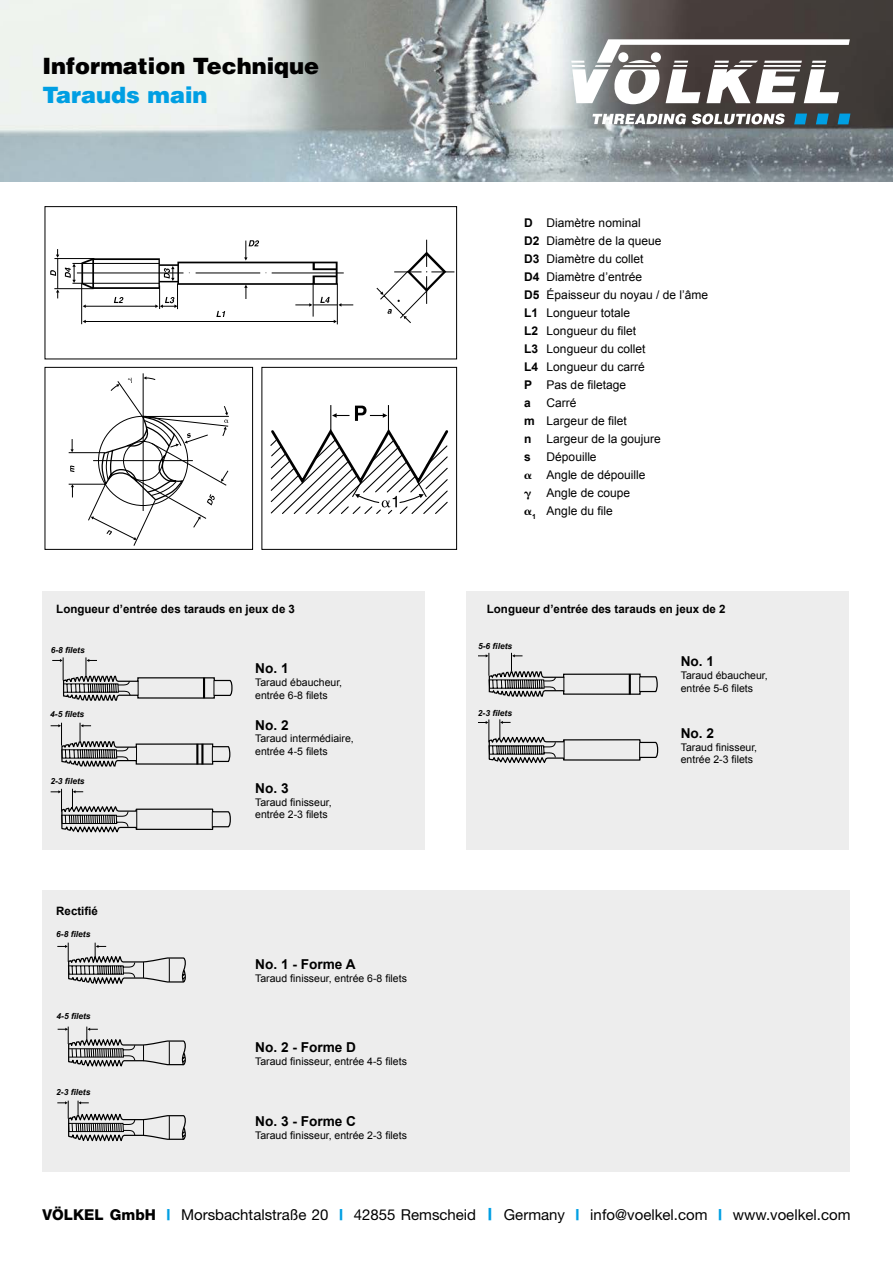
<style>
.page{position:relative;width:893px;height:1263px;background:#fff}
.page>*{position:absolute;margin:0;border:0;box-sizing:border-box;transform-origin:0 0}
.t1{font:900 22.5px "Helvetica";color:#000}
.t2{font:900 22.5px "Helvetica";color:#009fe3}
.t3{font:15px "Helvetica Neue";color:#000}
.t4{font:700 13.65px "Arial";color:#000}
.t5{font:12px/18px "Arial";color:#000}
.t6{font:700 12px "Arial";color:#000}
.t7{font:12px "Mathematical Pi Four";color:#000}
.t8{font:700 11.55px "Arial";color:#000}
.t9{font:10.5px/12.6px "Arial";color:#000}
.t10{font:italic 700 8.4px "Arial";color:#000}
.s1{font-weight:700}
.s2{font-family:"Mathematical Pi Four"}
.s3{font-weight:800}
.s4{font-weight:900;color:#009fe3}
.s5{font-weight:900;font-size:16.5px;color:#009fe3}
</style>
<div class="page">
<img style="left:0;top:0;width:893px;height:181px">
<svg style="left:592px;top:114px;width:94px;height:10px"></svg>
<svg style="left:692px;top:114px;width:93px;height:10px"></svg>
<svg style="left:837px;top:114px;width:13px;height:10px"></svg>
<svg style="left:816px;top:114px;width:13px;height:10px"></svg>
<svg style="left:794px;top:114px;width:13px;height:10px"></svg>
<svg style="left:571px;top:39px;width:279px;height:65px"></svg>
<div style="left:466px;top:591px;width:383px;height:258px;background:#ededed"></div>
<div style="left:43px;top:591px;width:382px;height:258px;background:#ededed"></div>
<div style="left:45px;top:367px;width:208px;height:183px;border:1px solid #000"></div>
<div style="left:261px;top:367px;width:196px;height:183px;border:1px solid #000"></div>
<div style="left:45px;top:206px;width:412px;height:153px;border:1px solid #000"></div>
<hr style="left:54px;top:258px;width:40px;height:1px;background:#000">
<hr style="left:54px;top:288px;width:40px;height:1px;background:#000">
<svg style="left:56px;top:249px;width:3px;height:9px"></svg>
<svg style="left:56px;top:289px;width:3px;height:9px"></svg>
<hr style="left:57px;top:258px;width:1px;height:31px;background:#000">
<hr style="left:81px;top:283px;width:1px;height:41px;background:#000">
<hr style="left:337px;top:283px;width:1px;height:41px;background:#000">
<svg style="left:50px;top:270px;width:6px;height:6px"></svg>
<svg style="left:376px;top:240px;width:78px;height:83px"></svg>
<svg style="left:65px;top:240px;width:288px;height:83px"></svg>
<hr style="left:143px;top:373px;width:1px;height:44px;background:#000">
<svg style="left:68px;top:376px;width:161px;height:170px"></svg>
<svg style="left:270px;top:405px;width:179px;height:109px"></svg>
<svg style="left:52px;top:657px;width:181px;height:44px"></svg>
<svg style="left:51px;top:723px;width:180px;height:44px"></svg>
<svg style="left:51px;top:789px;width:180px;height:44px"></svg>
<svg style="left:478px;top:653px;width:180px;height:44px"></svg>
<svg style="left:478px;top:719px;width:181px;height:44px"></svg>
<div style="left:43px;top:890px;width:807px;height:282px;background:#ededed"></div>
<svg style="left:57px;top:943px;width:129px;height:41px"></svg>
<svg style="left:57px;top:1101px;width:129px;height:41px"></svg>
<svg style="left:58px;top:1026px;width:128px;height:41px"></svg>
<hr style="left:69px;top:1057px;width:55px;height:1px;background:#000">
<hr style="left:69px;top:1048px;width:54px;height:1px;background:#000">
<h1 class="t1" style="left:43px;top:51px;width:278px">Information Technique</h1>
<h1 class="t2" style="left:43px;top:80px;width:167px">Tarauds main</h1>
<p class="t5" style="left:524px;top:213px;width:185px"><span class="s1">D</span> Diamètre nominal<br><span class="s1">D2</span> Diamètre de la queue<br><span class="s1">D3</span> Diamètre du collet<br><span class="s1">D4</span> Diamètre d’entrée<br><span class="s1">D5</span> Épaisseur du noyau / de l’âme<br><span class="s1">L1</span> Longueur totale<br><span class="s1">L2</span> Longueur du filet<br><span class="s1">L3</span> Longueur du collet<br><span class="s1">L4</span> Longueur du carré<br><span class="s1">P</span> Pas de filetage<br><span class="s1">a</span></p>
<p class="t5" style="left:524px;top:393px;width:104px;text-indent:22px">Carré<br><span class="s1">m</span> Largeur de filet <span class="s1">n</span></p>
<p class="t5" style="left:547px;top:429px;width:116px">Largeur de la goujure</p>
<p class="t5" style="left:524px;top:447px;width:123px;text-indent:22px">Dépouille<br><span class="s2">a</span> Angle de dépouille</p>
<p class="t7" style="left:524px;top:487px;width:9px">g</p>
<p class="t6" style="left:524px;top:448px;width:8px">s</p>
<p class="t5" style="left:524px;top:483px;width:107px;text-indent:22px">Angle de coupe <span class="s2">a</span><sub>1</sub> Angle du file</p>
<p class="t8" style="left:56px;top:601px;width:240px">Longueur d’entrée des tarauds en jeux de 3</p>
<p class="t8" style="left:487px;top:601px;width:240px">Longueur d’entrée des tarauds en jeux de 2</p>
<p class="t10" style="left:51px;top:644px;width:36px">6-8 filets</p>
<p class="t10" style="left:50px;top:709px;width:36px">4-5 filets</p>
<p class="t10" style="left:50px;top:775px;width:36px">2-3 filets</p>
<p class="t8" style="left:56px;top:903px;width:43px">Rectifié</p>
<p class="t10" style="left:56px;top:928px;width:36px">6-8 filets</p>
<p class="t10" style="left:57px;top:1010px;width:36px">4-5 filets</p>
<p class="t10" style="left:56px;top:1086px;width:36px">2-3 filets</p>
<p class="t4" style="left:255px;top:659px;width:35px">No. 1</p>
<p class="t9" style="left:255px;top:676px;width:88px">Taraud ébaucheur, entrée 6-8 filets</p>
<p class="t4" style="left:255px;top:716px;width:35px">No. 2</p>
<p class="t9" style="left:255px;top:732px;width:100px">Taraud intermédiaire, entrée 4-5 filets</p>
<p class="t4" style="left:255px;top:779px;width:35px">No. 3</p>
<p class="t9" style="left:255px;top:796px;width:78px">Taraud finisseur, entrée 2-3 filets</p>
<p class="t4" style="left:255px;top:955px;width:102px">No. 1 - Forme A</p>
<p class="t9" style="left:255px;top:972px;width:153px">Taraud finisseur, entrée 6-8 filets</p>
<p class="t4" style="left:255px;top:1038px;width:102px">No. 2 - Forme D</p>
<p class="t9" style="left:255px;top:1055px;width:153px">Taraud finisseur, entrée 4-5 filets</p>
<p class="t4" style="left:255px;top:1112px;width:102px">No. 3 - Forme C</p>
<p class="t9" style="left:255px;top:1129px;width:153px">Taraud finisseur, entrée 2-3 filets</p>
<p class="t10" style="left:478px;top:640px;width:36px">5-6 filets</p>
<p class="t10" style="left:478px;top:707px;width:36px">2-3 filets</p>
<p class="t4" style="left:681px;top:652px;width:35px">No. 1</p>
<p class="t9" style="left:681px;top:669px;width:88px">Taraud ébaucheur, entrée 5-6 filets</p>
<p class="t4" style="left:681px;top:724px;width:35px">No. 2</p>
<p class="t9" style="left:681px;top:741px;width:78px">Taraud finisseur, entrée 2-3 filets</p>
<p class="t3" style="left:43px;top:1206px;width:809px"><span class="s3">VÖLKEL GmbH</span> <span class="s4">|</span> Morsbachtalstraße 20 <span class="s4">|</span> 42855 Remscheid <span class="s5">|</span> Germany <span class="s4">|</span> info@voelkel.com <span class="s4">|</span> www.voelkel.com</p>
</div>
